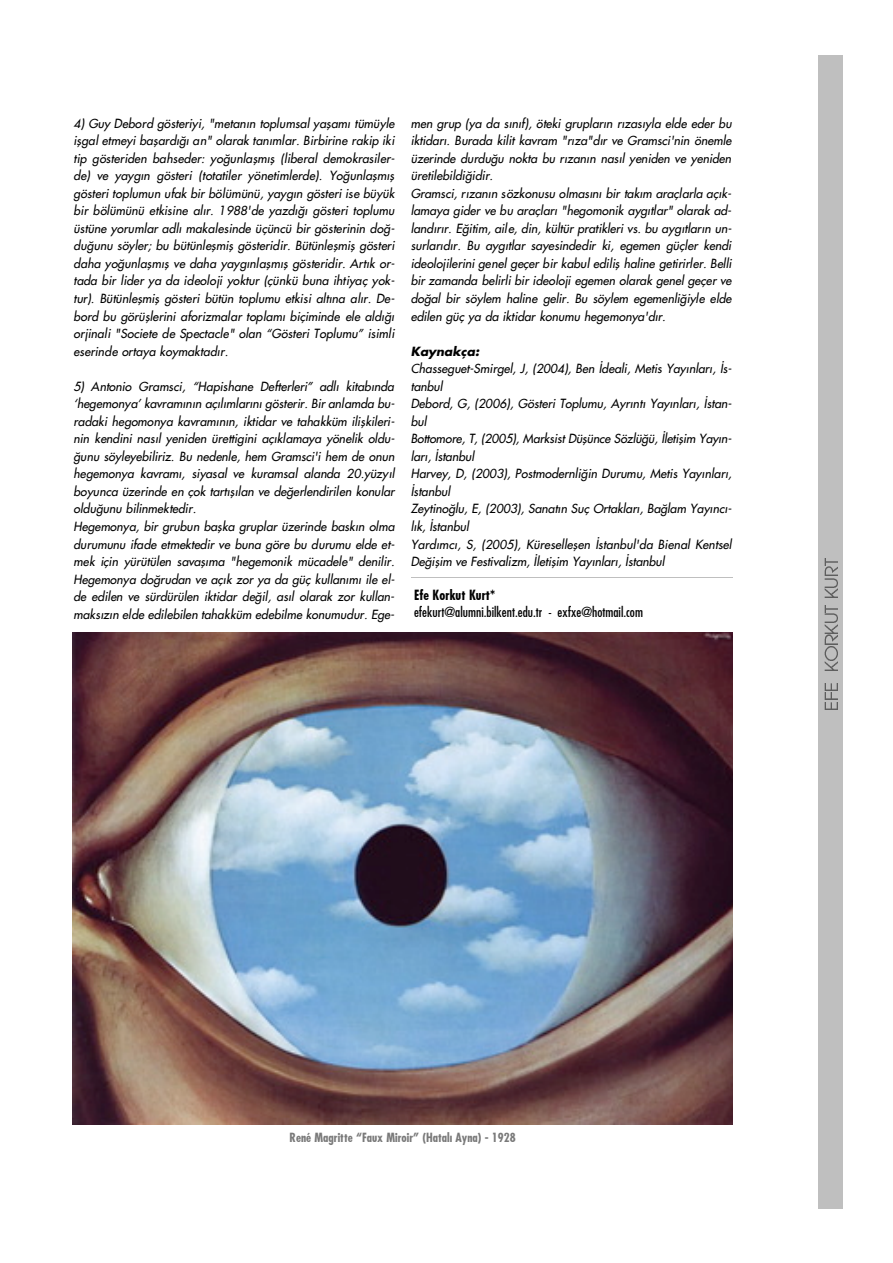
<style>
.page{position:relative;width:893px;height:1263px;background:#fff}
.page>*{position:absolute;margin:0;border:0;box-sizing:border-box;transform-origin:0 0}
.t1{font:13.5px "Futura Condensed";color:#000}
.t2{font:700 condensed 13.5px "Futura";color:#000}
.t3{font:italic 12.15px/17.5px "Futura";color:#000}
.t4{font:700 condensed 12.15px "Futura";color:#797979}
.t5{font:italic 700 12.15px "Futura";color:#000}
</style>
<div class="page">
<img style="left:72px;top:633px;width:661px;height:491px">
<hr style="left:411px;top:577px;width:322px;height:1px;background:#bfbfbf">
<div style="left:818px;top:55px;width:25px;height:1153px;background:#bfbfbf"></div>
<img style="left:824px;top:702px;width:14px;height:7px">
<img style="left:824px;top:693px;width:14px;height:6px">
<img style="left:824px;top:684px;width:14px;height:7px">
<img style="left:824px;top:647px;width:14px;height:23px">
<img style="left:824px;top:635px;width:14px;height:9px">
<img style="left:824px;top:614px;width:14px;height:19px">
<img style="left:824px;top:605px;width:14px;height:7px">
<img style="left:824px;top:589px;width:14px;height:9px">
<img style="left:824px;top:578px;width:14px;height:9px">
<img style="left:824px;top:559px;width:14px;height:17px">
<p class="t3" style="left:73px;top:114px;width:322px;text-align:justify">4) Guy Debord gösteriyi, "metan›n toplumsal yaflam› tümüyle iflgal etmeyi baflard›¤› an" olarak tan›mlar. Birbirine rakip iki tip gösteriden bahseder: yo¤unlaflm›fl (liberal demokrasiler&shy;de) ve yayg›n gösteri (totatiler yönetimlerde). Yo¤unlaflm›fl gösteri toplumun ufak bir bölümünü, yayg›n gösteri ise büyük bir bölümünü etkisine al›r. 1988'de yazd›¤› gösteri toplumu üstüne yorumlar adl› makalesinde üçüncü bir gösterinin do¤- du¤unu söyler; bu bütünleflmifl gösteridir. Bütünleflmifl gösteri daha yo¤unlaflm›fl ve daha yayg›nlaflm›fl gösteridir. Art›k or&shy;tada bir lider ya da ideoloji yoktur (çünkü buna ihtiyaç yok&shy;tur). Bütünleflmifl gösteri bütün toplumu etkisi alt›na al›r. De&shy;bord bu görüfllerini aforizmalar toplam› biçiminde ele ald›¤› orjinali "Societe de Spectacle" olan “Gösteri Toplumu” isimli eserinde ortaya koymaktad›r.</p>
<p class="t3" style="left:73px;top:377px;width:323px">5) Antonio Gramsci, “Hapishane Defterleri” adl› kitab›nda ‘hegemonya’ kavram›n›n aç›l›mlar›n› gösterir. Bir anlamda bu&shy;radaki hegomonya kavram›n›n, iktidar ve tahakküm iliflkileri&shy;nin kendini nas›l yeniden ürettigini aç›klamaya yönelik oldu-¤unu söyleyebiliriz. Bu nedenle, hem Gramsci'i hem de onun hegemonya kavram›, siyasal ve kuramsal alanda 20.yüzy›l boyunca üzerinde en çok tart›fl›lan ve de¤erlendirilen konular oldu¤unu bilinmektedir.<br>Hegemonya, bir grubun baflka gruplar üzerinde bask›n olma durumunu ifade etmektedir ve buna göre bu durumu elde et&shy;mek için yürütülen savafl›ma "hegemonik mücadele" denilir.<br>Hegemonya do¤rudan ve aç›k zor ya da güç kullan›m› ile el&shy;de edilen ve sürdürülen iktidar de¤il, as›l olarak zor kullan&shy;maks›z›n elde edilebilen tahakküm edebilme konumudur. Ege-</p>
<p class="t3" style="left:411px;top:114px;width:322px">men grup (ya da s›n›f), öteki gruplar›n r›zas›yla elde eder bu iktidar›. Burada kilit kavram "r›za"d›r ve Gramsci'nin önemle üzerinde durdu¤u nokta bu r›zan›n nas›l yeniden ve yeniden ü re tile b ild i¤ id ir.<br>Gramsci, r›zan›n sözkonusu olmas›n› bir tak›m araçlarla aç›k&shy;lamaya gider ve bu araçlar› "hegomonik ayg›tlar" olarak ad&shy;land›r›r. E¤itim, aile, din, kültür pratikleri vs. bu ayg›tlar›n un&shy;surlar›d›r. Bu ayg›tlar sayesindedir ki, egemen güçler kendi ideolojilerini genel geçer bir kabul edilifl haline getirirler. Belli bir zamanda belirli bir ideoloji egemen olarak genel geçer ve do¤al bir söylem haline gelir. Bu söylem egemenli¤iyle elde edilen güç ya da iktidar konumu hegemonya'd›r.</p>
<p class="t5" style="left:411px;top:343px;width:70px">Kaynakça:</p>
<p class="t3" style="left:411px;top:360px;width:322px">Chasseguet-Smirgel, J, (2004), Ben ‹deali, Metis Yay›nlar›, ‹s&shy;tanbul<br>Debord, G, (2006), Gösteri Toplumu, Ayr›nt› Yay›nlar›, ‹stan&shy;bul<br>Bottomore, T, (2005), Marksist Düflünce Sözlü¤ü, ‹letiflim Yay›n&shy;lar›, ‹stanbul<br>Harvey, D, (2003), Postmodernli¤in Durumu, Metis Yay›nlar›, ‹stanbul<br>Zeytino¤lu, E, (2003), Sanat›n Suç Ortaklar›, Ba¤lam Yay›nc›- l›k, ‹stanbul<br>Yard›mc›, S, (2005), Küreselleflen ‹stanbul'da Bienal Kentsel De¤iflim ve Festivalizm, ‹letiflim Yay›nlar›, ‹stanbul</p>
<p class="t2" style="left:414px;top:586px;width:83px">Efe Korkut Kurt*</p>
<p class="t1" style="left:414px;top:604px;width:230px">efekurt@alumni.bilkent.edu.tr - exfxe@hotmail.com</p>
<p class="t4" style="left:290px;top:1130px;width:227px">René Magritte “Faux Miroir” (Hatal› Ayna) - 1928</p>
</div>
